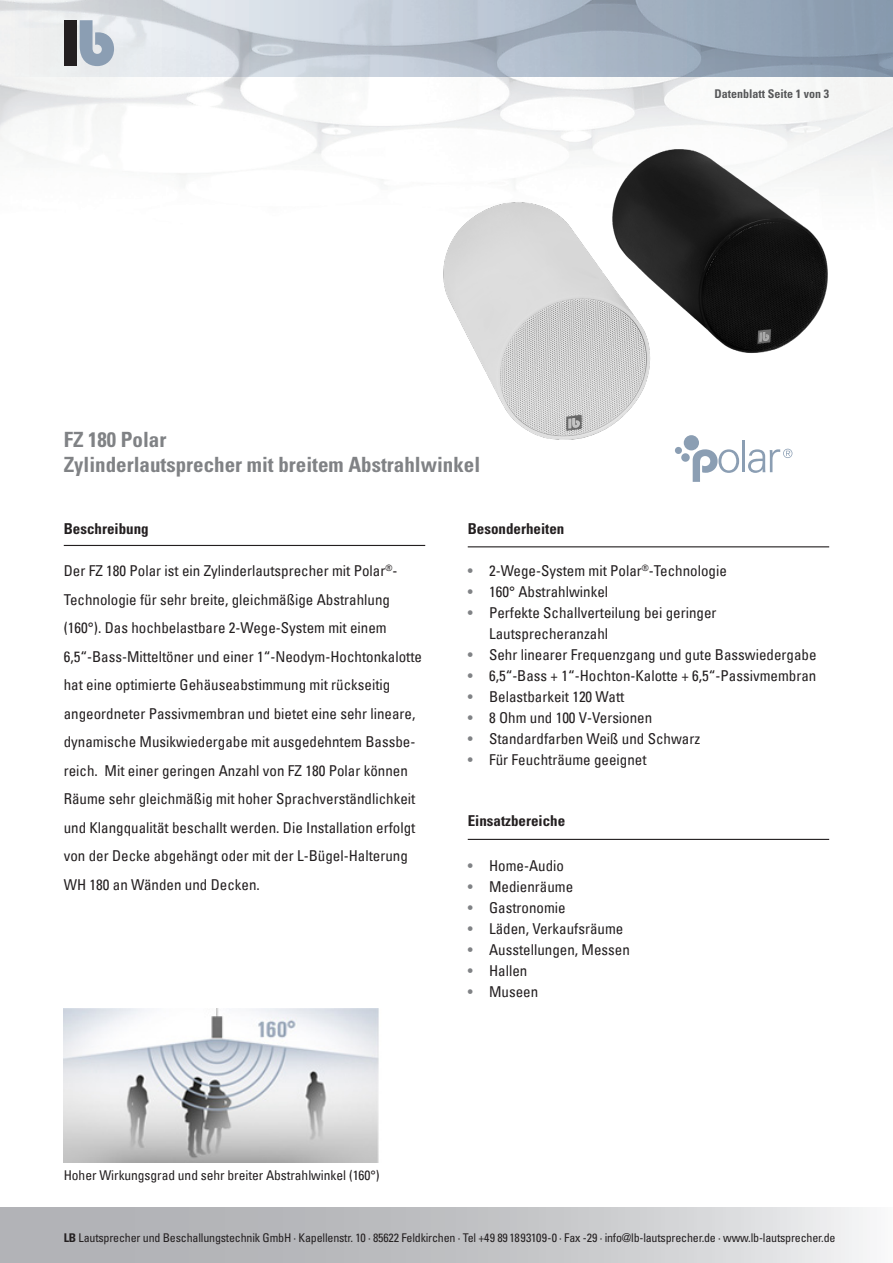
<style>
.page{position:relative;width:893px;height:1263px;background:#fff}
.page>*{position:absolute;margin:0;border:0;box-sizing:border-box;transform-origin:0 0}
.t1{font:700 condensed 21px "Univers LT Std";color:#808285}
.t2{font:condensed 15px/28.5px "Univers Com 57";color:#231f20}
.t3{font:700 condensed 15px "Univers LT Std";color:#231f20}
.t4{font:condensed 13.5px "Univers Com 57";letter-spacing:-.005em;color:#231f20}
.t5{font:condensed 12px "Univers";letter-spacing:-.015em;color:#231f20}
.t6{font:700 condensed 12px "Univers LT Std";color:#57585a}
.s1{color:#808285}
.s2{font-weight:700}
</style>
<div class="page">
<img style="left:0;top:77px;width:893px;height:105px">
<svg style="left:0;top:0;width:893px;height:77px;background:#b7c1cd"></svg>
<div style="left:64px;top:20px;width:13px;height:45px;background:#231f20"></div>
<svg style="left:80px;top:20px;width:34px;height:46px;background:#aab8c6"></svg>
<svg style="left:0;top:1208px;width:867px;height:55px;background:#c4c5c8"></svg>
<hr style="left:468px;top:546px;width:361px;height:1px;background:#231f20">
<hr style="left:468px;top:839px;width:361px;height:1px;background:#231f20">
<hr style="left:64px;top:545px;width:361px;height:1px;background:#231f20">
<img style="left:379px;top:115px;width:452px;height:367px">
<img style="left:64px;top:1008px;width:315px;height:155px">
<svg style="left:693px;top:449px;width:46px;height:33px"></svg>
<hr style="left:742px;top:440px;width:3px;height:32px;background:#8b9eb3">
<div style="left:675px;top:447px;width:7px;height:7px;background:#8b9eb3;border-radius:50%"></div>
<div style="left:681px;top:453px;width:9px;height:9px;background:#8b9eb3;border-radius:50%"></div>
<div style="left:684px;top:435px;width:15px;height:15px;background:#8b9eb3;border-radius:50%"></div>
<svg style="left:748px;top:449px;width:44px;height:24px"></svg>
<p class="t1" style="left:64px;top:427px;width:104px">FZ 180 Polar</p>
<p class="t1" style="left:64px;top:452px;width:418px">Zylinderlautsprecher mit breitem Abstrahlwinkel</p>
<p class="t6" style="left:714px;top:86px;width:116px">Datenblatt Seite 1 von 3</p>
<p class="t3" style="left:64px;top:519px;width:86px">Beschreibung</p>
<p class="t2" style="left:64px;top:557px;width:360px">Der FZ 180 Polar ist ein Zylinderlautsprecher mit Polar<sup>®</sup>- Technologie für sehr breite, gleichmäßige Abstrahlung (160°). Das hochbelastbare 2-Wege-System mit einem 6,5“-Bass-Mitteltöner und einer 1“-Neodym-Hochtonkalotte hat eine optimierte Gehäuseabstimmung mit rückseitig angeordneter Passivmembran und bietet eine sehr lineare, dynamische Musikwiedergabe mit ausgedehntem Bassbe&shy;reich. Mit einer geringen Anzahl von FZ 180 Polar können Räume sehr gleichmäßig mit hoher Sprachverständlichkeit und Klangqualität beschallt werden. Die Installation erfolgt von der Decke abgehängt oder mit der L-Bügel-Halterung WH 180 an Wänden und Decken.</p>
<p class="t3" style="left:468px;top:519px;width:98px">Besonderheiten</p>
<p class="t2" style="left:468px;top:556px;width:261px"><span class="s1">•</span> 2-Wege-System mit Polar<sup>®</sup>-Technologie</p>
<p class="t2" style="left:468px;top:577px;width:142px"><span class="s1">•</span> 160° Abstrahlwinkel</p>
<p class="t2" style="left:489px;top:602px;width:229px;line-height:21px;text-indent:-21px"><span class="s1">•</span> Perfekte Schallverteilung bei geringer<br>Lautsprecheranzahl</p>
<p class="t2" style="left:468px;top:640px;width:350px"><span class="s1">•</span> Sehr linearer Frequenzgang und gute Basswiedergabe</p>
<p class="t2" style="left:468px;top:661px;width:350px"><span class="s1">•</span> 6,5“-Bass + 1“-Hochton-Kalotte + 6,5“-Passivmembran</p>
<p class="t2" style="left:468px;top:682px;width:158px"><span class="s1">•</span> Belastbarkeit 120 Watt</p>
<p class="t2" style="left:468px;top:703px;width:186px"><span class="s1">•</span> 8 Ohm und 100 V-Versionen</p>
<p class="t2" style="left:468px;top:724px;width:234px"><span class="s1">•</span> Standardfarben Weiß und Schwarz</p>
<p class="t2" style="left:468px;top:745px;width:180px"><span class="s1">•</span> Für Feuchträume geeignet</p>
<p class="t3" style="left:468px;top:812px;width:99px">Einsatzbereiche</p>
<p class="t2" style="left:468px;top:852px;width:98px"><span class="s1">•</span> Home-Audio</p>
<p class="t2" style="left:468px;top:873px;width:107px"><span class="s1">•</span> Medienräume</p>
<p class="t2" style="left:468px;top:894px;width:99px"><span class="s1">•</span> Gastronomie</p>
<p class="t2" style="left:468px;top:915px;width:157px"><span class="s1">•</span> Läden, Verkaufsräume</p>
<p class="t2" style="left:468px;top:936px;width:164px"><span class="s1">•</span> Ausstellungen, Messen</p>
<p class="t2" style="left:468px;top:957px;width:61px"><span class="s1">•</span> Hallen</p>
<p class="t2" style="left:468px;top:978px;width:72px"><span class="s1">•</span> Museen</p>
<p class="t4" style="left:64px;top:1167px;width:317px">Hoher Wirkungsgrad und sehr breiter Abstrahlwinkel (160°)</p>
<p class="t5" style="left:64px;top:1230px;width:773px"><span class="s2">LB</span> Lautsprecher und Beschallungstechnik GmbH · Kapellenstr. 10 · 85622 Feldkirchen · Tel +49 89 1893109-0 · Fax -29 · info@lb-lautsprecher.de · www.lb-lautsprecher.de</p>
</div>
